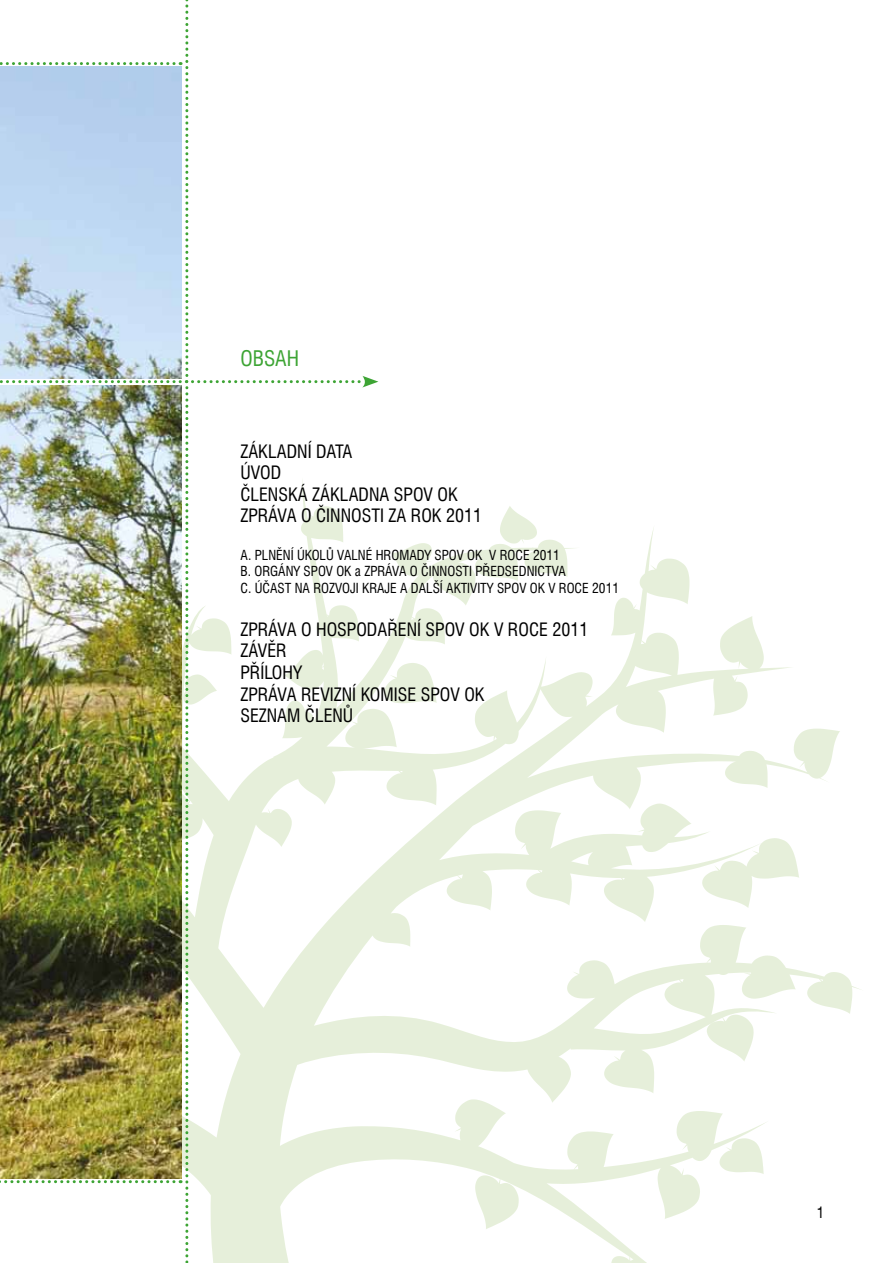
<style>
.page{position:relative;width:893px;height:1263px;background:#fff}
.page>*{position:absolute;margin:0;border:0;box-sizing:border-box;transform-origin:0 0}
.t1{font:condensed 21px "Swiss 721 AT";color:#3da434}
.t2{font:condensed 18px/21.6px "Swiss 721 AT";color:#000}
.t3{font:condensed 15px "Swiss 721 AT";color:#000}
.t4{font:condensed 13.5px/16.2px "Swiss 721 AT";color:#000}
</style>
<div class="page">
<svg style="left:378px;top:506px;width:483px;height:757px"></svg>
<img style="left:0;top:0;width:378px;height:1263px">
<img style="left:0;top:66px;width:182px;height:312px">
<p class="t1" style="left:240px;top:345px;width:60px">OBSAH</p>
<p class="t2" style="left:240px;top:440px;width:243px">ZÁKLADNÍ DATA<br>ÚVOD<br>ČLENSKÁ ZÁKLADNA SPOV OK<br>ZPRÁVA O ČINNOSTI ZA ROK 2011</p>
<p class="t4" style="left:240px;top:547px;width:380px">A. PLNĚNÍ ÚKOLŮ VALNÉ HROMADY SPOV OK V ROCE 2011<br>B. ORGÁNY SPOV OK a ZPRÁVA O ČINNOSTI PŘEDSEDNICTVA<br>C. ÚČAST NA ROZVOJI KRAJE A DALŠÍ AKTIVITY SPOV OK V ROCE 2011</p>
<p class="t2" style="left:240px;top:618px;width:349px">ZPRÁVA O HOSPODAŘENÍ SPOV OK V ROCE 2011<br>ZÁVĚR<br>PŘÍLOHY<br>ZPRÁVA REVIZNÍ KOMISE SPOV OK<br>SEZNAM ČLENŮ</p>
<p class="t3" style="left:817px;top:1203px;width:9px">1</p>
</div>
